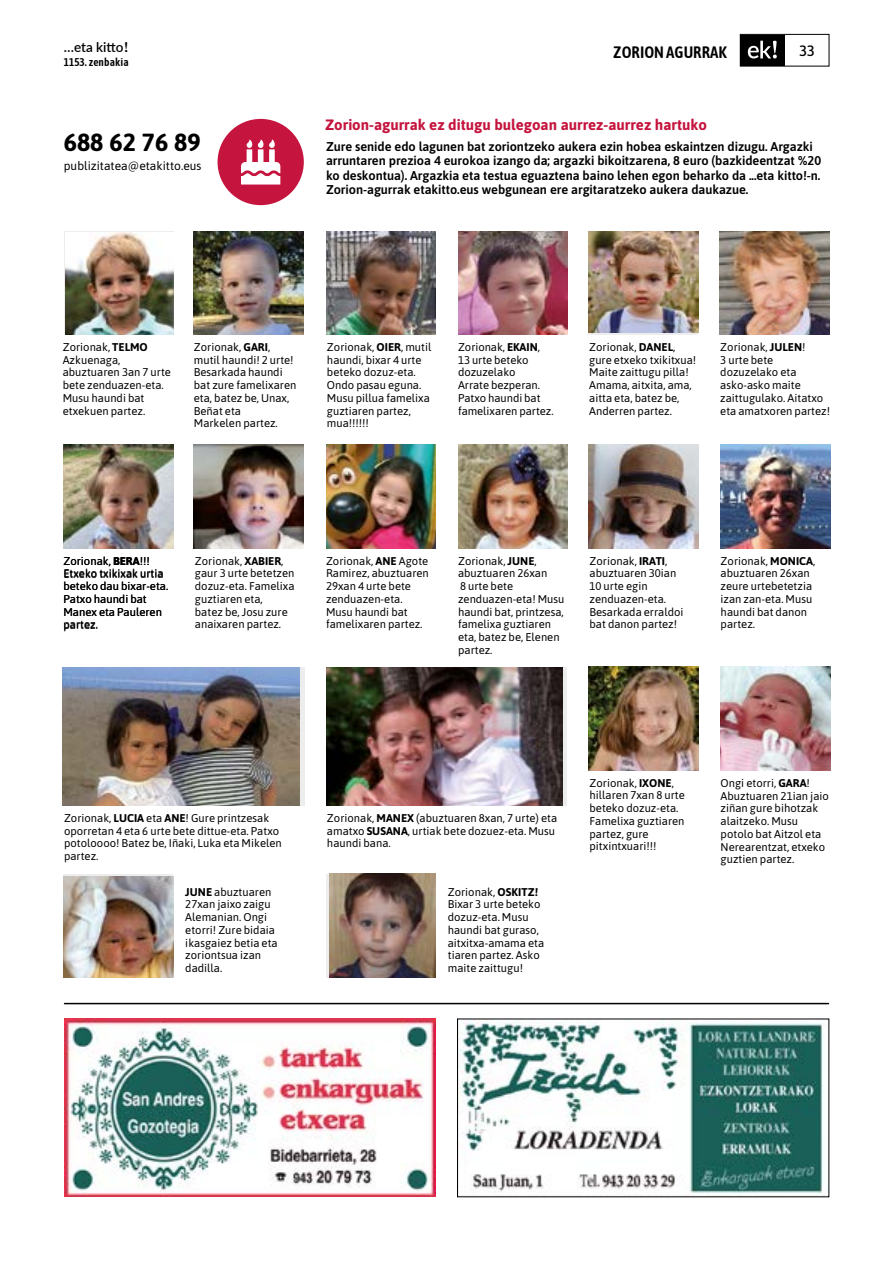
<style>
.page{position:relative;width:893px;height:1263px;background:#fff}
.page>*{position:absolute;margin:0;border:0;box-sizing:border-box;transform-origin:0 0}
.t1{font:700 24.75px "Asap";color:#000}
.t2{font:600 16.5px "Asap Condensed";color:#000}
.t3{font:700 15px "Asap";color:#c5143d}
.t4{font:500 15px "Asap";color:#000}
.t5{font:600 13.5px "Lato";color:#000}
.t6{font:600 12.75px/14.2px "Asap";letter-spacing:-.005em;color:#000}
.t7{font:12px "Asap";color:#000}
.t8{font:11.25px/12.8px "Asap";color:#000}
.t9{font:600 11.25px "Asap Condensed";letter-spacing:.01em;color:#000}
.s1{font-family:"Berkshire Swash";font-weight:400}
.s2{font-weight:700}
</style>
<div class="page">
<svg style="left:739px;top:34px;width:91px;height:33px"></svg>
<div style="left:218px;top:119px;width:86px;height:86px;background:#c5143d;border-radius:50%"></div>
<svg style="left:241px;top:140px;width:39px;height:45px"></svg>
<svg style="left:64px;top:231px;width:110px;height:104px"></svg>
<img style="left:66px;top:232px;width:108px;height:103px">
<img style="left:63px;top:445px;width:110px;height:103px">
<img style="left:63px;top:876px;width:110px;height:101px">
<div style="left:326px;top:874px;width:110px;height:103px;background:linear-gradient(to bottom,#ededed,#ededed)"></div>
<img style="left:330px;top:874px;width:106px;height:103px">
<img style="left:458px;top:445px;width:110px;height:103px">
<img style="left:326px;top:445px;width:110px;height:103px">
<img style="left:721px;top:445px;width:109px;height:103px">
<img style="left:721px;top:667px;width:109px;height:103px">
<img style="left:194px;top:445px;width:110px;height:103px">
<img style="left:588px;top:445px;width:110px;height:103px">
<img style="left:588px;top:667px;width:110px;height:103px">
<img style="left:194px;top:231px;width:110px;height:104px">
<img style="left:326px;top:231px;width:110px;height:104px">
<img style="left:458px;top:231px;width:110px;height:104px">
<div style="left:588px;top:231px;width:110px;height:104px;background:linear-gradient(to right,#ededed,#ededed)"></div>
<img style="left:589px;top:231px;width:109px;height:101px">
<img style="left:719px;top:231px;width:110px;height:104px">
<svg style="left:299px;top:668px;width:6px;height:138px"></svg>
<img style="left:63px;top:668px;width:236px;height:138px">
<svg style="left:562px;top:668px;width:5px;height:138px"></svg>
<img style="left:326px;top:668px;width:236px;height:138px">
<img style="left:64px;top:1019px;width:371px;height:178px">
<img style="left:459px;top:1020px;width:368px;height:175px">
<hr style="left:65px;top:1003px;width:763px;height:1px;background:#000">
<p class="t5" style="left:64px;top:38px;width:66px">…eta kitto<span class="s1">!</span></p>
<h3 class="t4" style="left:799px;top:40px;width:17px">33</h3>
<p class="t9" style="left:64px;top:55px;width:66px">1153. zenbakia</p>
<h2 class="t2" style="left:613px;top:41px;width:115px">ZORION AGURRAK</h2>
<h1 class="t1" style="left:64px;top:124px;width:138px">688 62 76 89</h1>
<p class="t7" style="left:64px;top:158px;width:139px">publizitatea@etakitto.eus</p>
<h3 class="t3" style="left:325px;top:114px;width:383px">Zorion-agurrak ez ditugu bulegoan aurrez-aurrez hartuko</h3>
<p class="t6" style="left:326px;top:139px;width:497px">Zure senide edo lagunen bat zoriontzeko aukera ezin hobea eskaintzen dizugu. Argazki arruntaren prezioa 4 eurokoa izango da; argazki bikoitzarena, 8 euro (bazkideentzat %20 ko deskontua). Argazkia eta testua eguaztena baino lehen egon beharko da ...eta kitto!-n.<br>Zorion-agurrak etakitto.eus webgunean ere argitaratzeko aukera daukazue.</p>
<p class="t8" style="left:63px;top:340px;width:110px">Zorionak, <span class="s2">TELMO<br></span>Azkuenaga, abuztuaren 3an 7 urte bete zenduazen-eta.<br>Musu haundi bat etxekuen partez.</p>
<p class="t8" style="left:194px;top:340px;width:104px">Zorionak, <span class="s2">GARI</span>, mutil haundi! 2 urte!<br>Besarkada haundi bat zure famelixaren eta, batez be, Unax,<br>Beñat eta<br>Markelen partez.</p>
<p class="t8" style="left:458px;top:340px;width:97px">Zorionak, <span class="s2">EKAIN</span>,<br>13 urte beteko dozuzelako<br>Arrate bezperan.<br>Patxo haundi bat famelixaren partez.</p>
<p class="t8" style="left:589px;top:340px;width:108px">Zorionak, <span class="s2">DANEL</span>, gure etxeko txikitxua!<br>Maite zaittugu pilla!<br>Amama, aitxita, ama, aitta eta, batez be,<br>Anderren partez.</p>
<p class="t8" style="left:720px;top:340px;width:111px">Zorionak, <span class="s2">JULEN</span>!<br>3 urte bete dozuzelako eta asko-asko maite zaittugulako. Aitatxo eta amatxoren partez!</p>
<p class="t8" style="left:327px;top:340px;width:106px">Zorionak, <span class="s2">OIER</span>, mutil haundi, bixar 4 urte beteko dozuz-eta.<br>Ondo pasau eguna.<br>Musu pillua famelixa guztiaren partez, mua!!!!!!</p>
<p class="t8" style="left:63px;top:554px;width:106px">Zorionak, <span class="s2">BERA</span>!!!<br>Etxeko txikixak urtia beteko dau bixar-eta.<br>Patxo haundi bat<br>Manex eta Pauleren partez.</p>
<p class="t8" style="left:195px;top:554px;width:101px">Zorionak, <span class="s2">XABIER</span>, gaur 3 urte betetzen dozuz-eta. Famelixa guztiaren eta,<br>batez be, Josu zure anaixaren partez.</p>
<p class="t8" style="left:589px;top:554px;width:96px">Zorionak, <span class="s2">IRATI</span>, abuztuaren 30ian<br>10 urte egin zenduazen-eta.<br>Besarkada erraldoi bat danon partez!</p>
<p class="t8" style="left:326px;top:554px;width:104px">Zorionak, <span class="s2">ANE</span> Agote<br>Ramirez, abuztuaren<br>29xan 4 urte bete zenduazen-eta.<br>Musu haundi bat famelixaren partez.</p>
<p class="t8" style="left:721px;top:554px;width:96px">Zorionak, <span class="s2">MONICA</span>, abuztuaren 26xan zeure urtebetetzia izan zan-eta. Musu haundi bat danon partez.</p>
<p class="t8" style="left:458px;top:554px;width:108px">Zorionak, <span class="s2">JUNE</span>, abuztuaren 26xan<br>8 urte bete zenduazen-eta! Musu haundi bat, printzesa, famelixa guztiaren eta, batez be, Elenen partez.</p>
<p class="t8" style="left:64px;top:811px;width:219px">Zorionak, <span class="s2">LUCIA</span> eta <span class="s2">ANE</span>! Gure printzesak oporretan 4 eta 6 urte bete dittue-eta. Patxo potoloooo! Batez be, Iñaki, Luka eta Mikelen partez.</p>
<p class="t8" style="left:327px;top:811px;width:232px">Zorionak, <span class="s2">MANEX</span> (abuztuaren 8xan, 7 urte) eta amatxo <span class="s2">SUSANA</span>, urtiak bete dozuez-eta. Musu haundi bana.</p>
<p class="t8" style="left:185px;top:885px;width:94px"><span class="s2">JUNE</span> abuztuaren<br>27xan jaixo zaigu<br>Alemanian. Ongi etorri! Zure bidaia ikasgaiez betia eta zoriontsua izan dadilla.</p>
<p class="t8" style="left:448px;top:885px;width:98px">Zorionak, <span class="s2">OSKITZ!<br></span>Bixar 3 urte beteko dozuz-eta. Musu haundi bat guraso, aitxitxa-amama eta tiaren partez. Asko maite zaittugu!</p>
<p class="t8" style="left:589px;top:776px;width:97px">Zorionak, <span class="s2">IXONE</span>, hillaren 7xan 8 urte beteko dozuz-eta.<br>Famelixa guztiaren partez, gure pitxintxuari!!!</p>
<p class="t8" style="left:721px;top:776px;width:110px">Ongi etorri, <span class="s2">GARA</span>!<br>Abuztuaren 21ian jaio ziñan gure bihotzak alaitzeko. Musu potolo bat Aitzol eta<br>Nerearentzat, etxeko guztien partez.</p>
</div>
